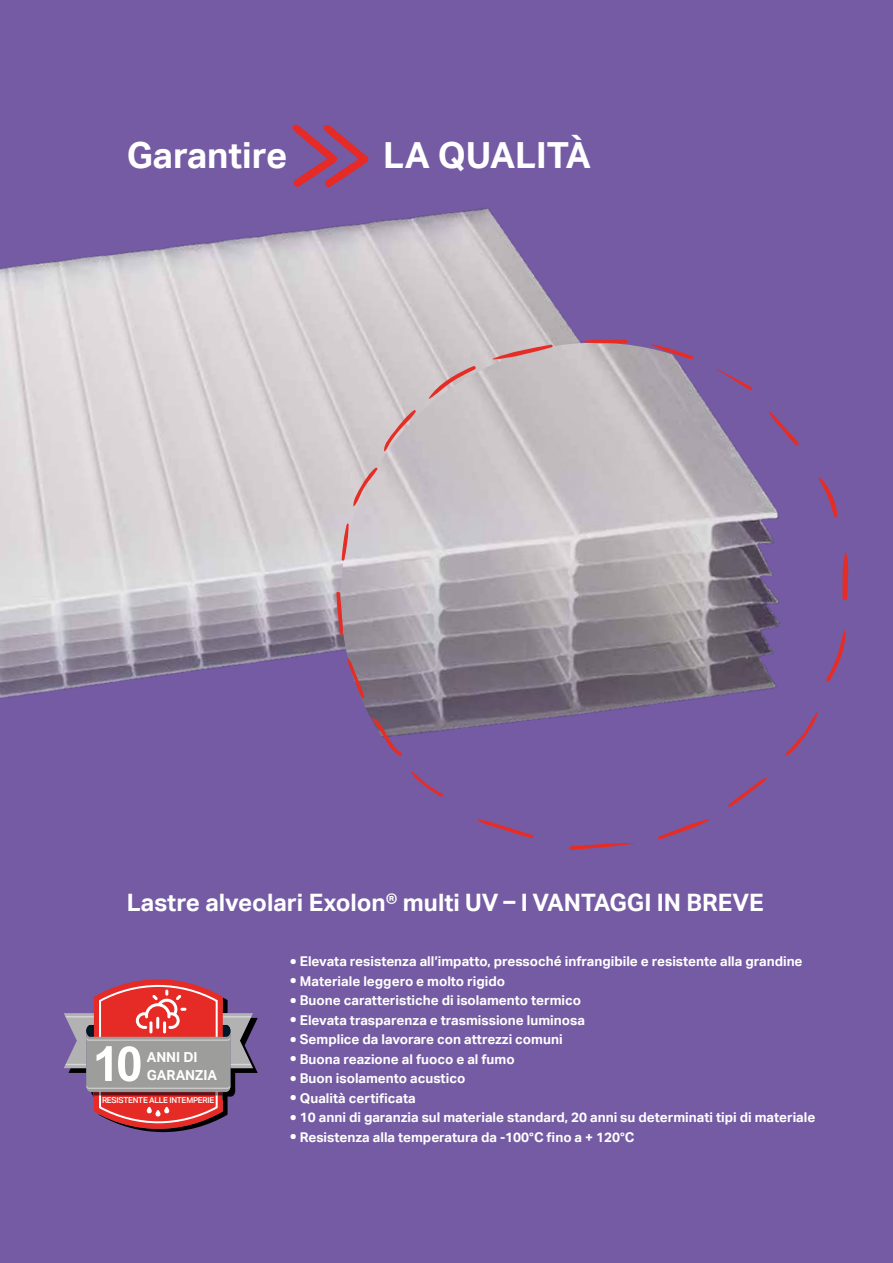
<style>
.page{position:relative;width:893px;height:1263px;background:#745ba3}
.page>*{position:absolute;margin:0;border:0;box-sizing:border-box;transform-origin:0 0}
.t1{font:700 36px "Aktiv Grotesk";color:#fff}
.t2{font:700 24px "Aktiv Grotesk";color:#fff}
.t3{font:700 13.8px/17.7px "Aktiv Grotesk";color:#fff}
.t4{font:700 13.5px "Aktiv Grotesk";color:#fff}
.t5{font:500 8.1px "Aktiv Grotesk";letter-spacing:-.03em;color:#fff}
.s1{font-size:17.55px}
</style>
<div class="page">
<img style="left:0;top:208px;width:651px;height:510px">
<img style="left:341px;top:343px;width:510px;height:510px;border-radius:255px">
<svg style="left:492px;top:344px;width:61px;height:15px"></svg>
<svg style="left:581px;top:339px;width:47px;height:5px"></svg>
<svg style="left:651px;top:344px;width:42px;height:16px"></svg>
<svg style="left:717px;top:369px;width:36px;height:22px"></svg>
<svg style="left:768px;top:411px;width:32px;height:36px"></svg>
<svg style="left:818px;top:477px;width:19px;height:41px"></svg>
<svg style="left:841px;top:552px;width:9px;height:49px"></svg>
<svg style="left:825px;top:630px;width:22px;height:53px"></svg>
<svg style="left:785px;top:711px;width:33px;height:45px"></svg>
<svg style="left:728px;top:777px;width:39px;height:30px"></svg>
<svg style="left:657px;top:819px;width:53px;height:21px"></svg>
<svg style="left:569px;top:843px;width:65px;height:7px"></svg>
<svg style="left:477px;top:820px;width:57px;height:19px"></svg>
<svg style="left:411px;top:771px;width:33px;height:26px"></svg>
<svg style="left:371px;top:718px;width:32px;height:38px"></svg>
<svg style="left:348px;top:658px;width:16px;height:41px"></svg>
<svg style="left:336px;top:591px;width:8px;height:47px"></svg>
<svg style="left:342px;top:523px;width:7px;height:38px"></svg>
<svg style="left:353px;top:467px;width:25px;height:39px"></svg>
<svg style="left:429px;top:365px;width:48px;height:34px;background:#cfb2b3"></svg>
<svg style="left:383px;top:409px;width:33px;height:42px"></svg>
<svg style="left:64px;top:979px;width:194px;height:154px"></svg>
<svg style="left:292px;top:124px;width:77px;height:64px"></svg>
<h1 class="t1" style="left:127px;top:133px;width:162px">Garantire</h1>
<h1 class="t1" style="left:383px;top:133px;width:209px">LA QUALITÀ</h1>
<h2 class="t2" style="left:127px;top:888px;width:638px">Lastre alveolari Exolon® multi UV – I VANTAGGI IN BREVE</h2>
<p class="t3" style="left:147px;top:1048px;width:72px">ANNI DI<br>GARANZIA</p>
<p class="t5" style="left:102px;top:1095px;width:114px">RESISTENTE ALLE INTEMPERIE</p>
<p class="t4" style="left:290px;top:953px;width:514px"><span class="s1">•</span> Elevata resistenza all’impatto, pressoché infrangibile e resistente alla grandine</p>
<p class="t4" style="left:290px;top:973px;width:217px"><span class="s1">•</span> Materiale leggero e molto rigido</p>
<p class="t4" style="left:290px;top:992px;width:293px"><span class="s1">•</span> Buone caratteristiche di isolamento termico</p>
<p class="t4" style="left:290px;top:1012px;width:297px"><span class="s1">•</span> Elevata trasparenza e trasmissione luminosa</p>
<p class="t4" style="left:290px;top:1031px;width:274px"><span class="s1">•</span> Semplice da lavorare con attrezzi comuni</p>
<p class="t4" style="left:290px;top:1051px;width:226px"><span class="s1">•</span> Buona reazione al fuoco e al fumo</p>
<p class="t4" style="left:290px;top:1070px;width:177px"><span class="s1">•</span> Buon isolamento acustico</p>
<p class="t4" style="left:290px;top:1090px;width:127px"><span class="s1">•</span> Qualità certificata</p>
<p class="t4" style="left:290px;top:1109px;width:527px"><span class="s1">•</span> 10 anni di garanzia sul materiale standard, 20 anni su determinati tipi di materiale</p>
<p class="t4" style="left:290px;top:1129px;width:346px"><span class="s1">•</span> Resistenza alla temperatura da -100°C fino a + 120°C</p>
</div>
